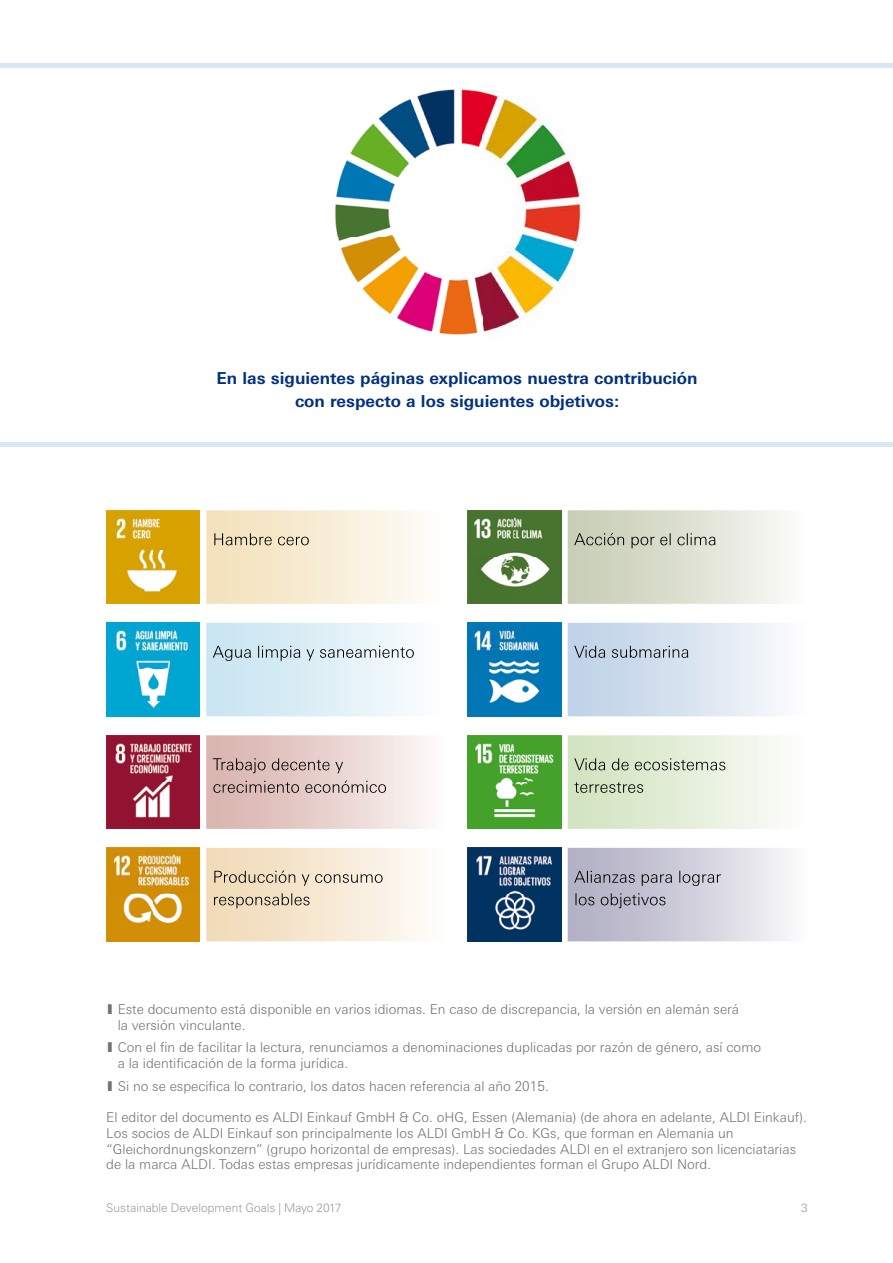
<style>
.page{position:relative;width:893px;height:1263px;background:#fff}
.page>*{position:absolute;margin:0;border:0;box-sizing:border-box;transform-origin:0 0}
.t1{font:700 16.5px/22.5px "Univers Next Pro";color:#00317e;text-align:center}
.t2{font:300 13.5px/15.8px "Univers Next Pro";color:#707172}
.t3{font:300 12px "Univers LT";color:#9c9e9f}
.s1{font-weight:700}
</style>
<div class="page">
<svg style="left:206px;top:510px;width:213px;height:94px;background:#f7ecd5"></svg>
<svg style="left:206px;top:623px;width:202px;height:93px;background:#dceef6"></svg>
<svg style="left:206px;top:735px;width:220px;height:94px;background:#e8d2cf"></svg>
<svg style="left:206px;top:848px;width:214px;height:93px;background:#f6e9d4"></svg>
<svg style="left:568px;top:510px;width:216px;height:94px;background:#dde0d2"></svg>
<svg style="left:568px;top:623px;width:210px;height:93px;background:#d7e2f0"></svg>
<svg style="left:568px;top:735px;width:209px;height:94px;background:#e3edd9"></svg>
<svg style="left:568px;top:848px;width:218px;height:93px;background:#d1cfdb"></svg>
<hr style="left:0;top:442px;width:893px;height:4px;background:#d9e7f5">
<img style="left:335px;top:89px;width:250px;height:248px">
<img style="left:214px;top:533px;width:95px;height:12px">
<img style="left:213px;top:646px;width:201px;height:15px">
<img style="left:213px;top:758px;width:130px;height:15px">
<img style="left:213px;top:780px;width:173px;height:13px">
<img style="left:214px;top:870px;width:169px;height:16px">
<img style="left:214px;top:893px;width:96px;height:15px">
<img style="left:574px;top:533px;width:141px;height:15px">
<img style="left:574px;top:646px;width:114px;height:12px">
<img style="left:574px;top:758px;width:152px;height:12px">
<img style="left:574px;top:782px;width:69px;height:11px">
<img style="left:574px;top:871px;width:147px;height:15px">
<img style="left:575px;top:893px;width:90px;height:15px">
<img style="left:106px;top:510px;width:94px;height:94px">
<img style="left:106px;top:623px;width:94px;height:93px">
<img style="left:106px;top:735px;width:94px;height:94px">
<img style="left:106px;top:848px;width:94px;height:93px">
<img style="left:468px;top:510px;width:93px;height:94px">
<img style="left:468px;top:623px;width:93px;height:93px">
<img style="left:468px;top:735px;width:93px;height:94px">
<img style="left:468px;top:848px;width:93px;height:93px">
<hr style="left:0;top:64px;width:893px;height:4px;background:#d9e7f5">
<p class="t1" style="left:217px;top:367px;width:483px">En las siguientes páginas explicamos nuestra contribución con respecto a los siguientes objetivos:</p>
<p class="t2" style="left:118px;top:1001px;width:623px;text-indent:-11px"><span class="s1">I</span> Este documento está disponible en varios idiomas. En caso de discrepancia, la versión en alemán será la versión vinculante.</p>
<p class="t2" style="left:118px;top:1040px;width:645px;text-indent:-11px"><span class="s1">I</span> Con el fin de facilitar la lectura, renunciamos a denominaciones duplicadas por razón de género, así como a la identificación de la forma jurídica.</p>
<p class="t2" style="left:106px;top:1078px;width:444px"><span class="s1">I</span> Si no se especifica lo contrario, los datos hacen referencia al año 2015.</p>
<p class="t2" style="left:106px;top:1109px;width:702px">El editor del documento es ALDI Einkauf GmbH &amp; Co. oHG, Essen (Alemania) (de ahora en adelante, ALDI Einkauf).<br>Los socios de ALDI Einkauf son principalmente los ALDI GmbH &amp; Co. KGs, que forman en Alemania un “Gleichordnungskonzern” (grupo horizontal de empresas). Las sociedades ALDI en el extranjero son licenciatarias de la marca ALDI. Todas estas empresas jurídicamente independientes forman el Grupo ALDI Nord.</p>
<p class="t3" style="left:106px;top:1200px;width:237px">Sustainable Development Goals | Mayo 2017</p>
<p class="t3" style="left:801px;top:1200px;width:8px">3</p>
</div>
